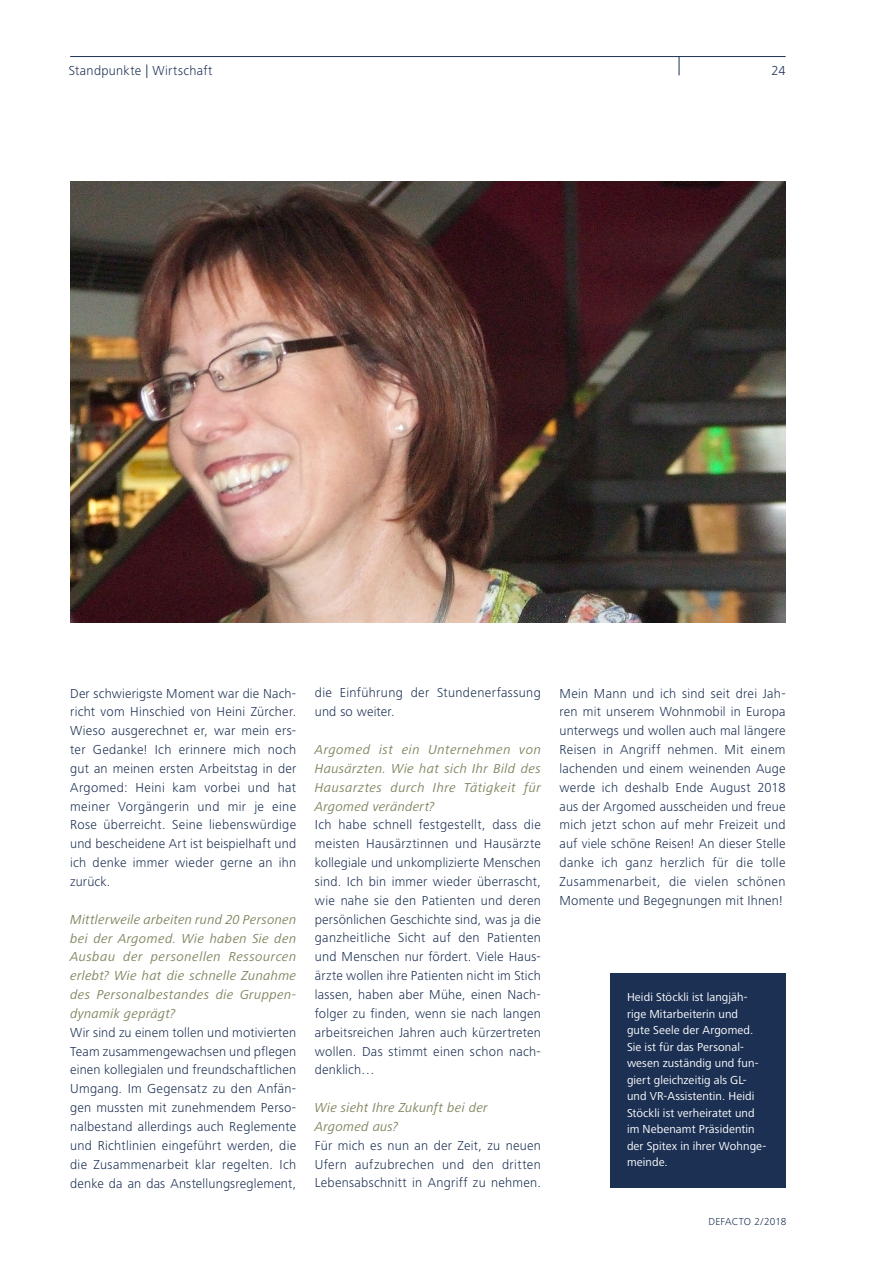
<style>
.page{position:relative;width:893px;height:1263px;background:#fff}
.page>*{position:absolute;margin:0;border:0;box-sizing:border-box;transform-origin:0 0}
.t1{font:300 13.5px/18.9px "Frutiger Next LT";letter-spacing:.02em;color:#1c3053;text-align:justify}
.t2{font:italic 13.5px/18.9px "Frutiger Next LT";letter-spacing:.02em;color:#838561;text-align:justify}
.t3{font:12px/16.5px "Frutiger Next LT";letter-spacing:.01em;color:#fff}
.t4{font:300 10.5px "Frutiger Next LT";letter-spacing:.015em;color:#1c3053}
</style>
<div class="page">
<div style="left:610px;top:973px;width:176px;height:214px;background:#1c3053"></div>
<img style="left:70px;top:182px;width:716px;height:440px">
<svg style="left:679px;top:57px;width:1px;height:18px"></svg>
<hr style="left:70px;top:56px;width:716px;height:1px;background:#1c3053">
<p class="t1" style="left:69px;top:62px;width:145px">Standpunkte | Wirtschaft</p>
<p class="t1" style="left:772px;top:62px;width:16px">24</p>
<p class="t1" style="left:70px;top:684px;width:228px">Der schwierigste Moment war die Nach&shy;richt vom Hinschied von Heini Zürcher.<br>Wieso ausgerechnet er, war mein ers&shy;ter Gedanke! Ich erinnere mich noch gut an meinen ersten Arbeitstag in der Argomed: Heini kam vorbei und hat meiner Vorgängerin und mir je eine Rose überreicht. Seine liebenswürdige und bescheidene Art ist beispielhaft und ich denke immer wieder gerne an ihn zurück.</p>
<p class="t2" style="left:70px;top:910px;width:228px">Mittlerweile arbeiten rund 20 Personen bei der Argomed. Wie haben Sie den Ausbau der personellen Ressourcen erlebt? Wie hat die schnelle Zunahme des Personalbestandes die Gruppen&shy;dynamik geprägt?</p>
<p class="t1" style="left:70px;top:1023px;width:228px">Wir sind zu einem tollen und motivierten Team zusammengewachsen und pflegen einen kollegialen und freundschaftlichen Umgang. Im Gegensatz zu den Anfän&shy;gen mussten mit zunehmendem Perso&shy;nalbestand allerdings auch Reglemente und Richtlinien eingeführt werden, die die Zusammenarbeit klar regelten. Ich denke da an das Anstellungsreglement,</p>
<p class="t1" style="left:315px;top:683px;width:228px">die Einführung der Stundenerfassung und so weiter.</p>
<p class="t2" style="left:315px;top:740px;width:228px">Argomed ist ein Unternehmen von Hausärzten. Wie hat sich Ihr Bild des Hausarztes durch Ihre Tätigkeit für Argomed verändert?</p>
<p class="t1" style="left:315px;top:815px;width:228px">Ich habe schnell festgestellt, dass die meisten Hausärztinnen und Hausärzte kollegiale und unkomplizierte Menschen sind. Ich bin immer wieder überrascht, wie nahe sie den Patienten und deren persönlichen Geschichte sind, was ja die ganzheitliche Sicht auf den Patienten und Menschen nur fördert. Viele Haus&shy;ärzte wollen ihre Patienten nicht im Stich lassen, haben aber Mühe, einen Nach&shy;folger zu finden, wenn sie nach langen arbeitsreichen Jahren auch kürzertreten wollen. Das stimmt einen schon nach&shy;denklich…</p>
<p class="t2" style="left:315px;top:1098px;width:174px">Wie sieht Ihre Zukunft bei der<br>Argomed aus?</p>
<p class="t1" style="left:315px;top:1136px;width:228px">Für mich es nun an der Zeit, zu neuen Ufern aufzubrechen und den dritten Lebensabschnitt in Angriff zu nehmen.</p>
<p class="t1" style="left:559px;top:684px;width:228px">Mein Mann und ich sind seit drei Jah&shy;ren mit unserem Wohnmobil in Europa unterwegs und wollen auch mal längere Reisen in Angriff nehmen. Mit einem lachenden und einem weinenden Auge werde ich deshalb Ende August 2018 aus der Argomed ausscheiden und freue mich jetzt schon auf mehr Freizeit und auf viele schöne Reisen! An dieser Stelle danke ich ganz herzlich für die tolle Zusammenarbeit, die vielen schönen Momente und Begegnungen mit Ihnen!</p>
<p class="t3" style="left:627px;top:989px;width:141px">Heidi Stöckli ist langjäh&shy;rige Mitarbeiterin und<br>gute Seele der Argomed.<br>Sie ist für das Personal&shy;wesen zuständig und fun&shy;giert gleichzeitig als GL&shy;und VR-Assistentin. Heidi<br>Stöckli ist verheiratet und im Nebenamt Präsidentin der Spitex in ihrer Wohnge&shy;meinde.</p>
<p class="t4" style="left:708px;top:1216px;width:79px">DEFACTO 2/2018</p>
</div>
